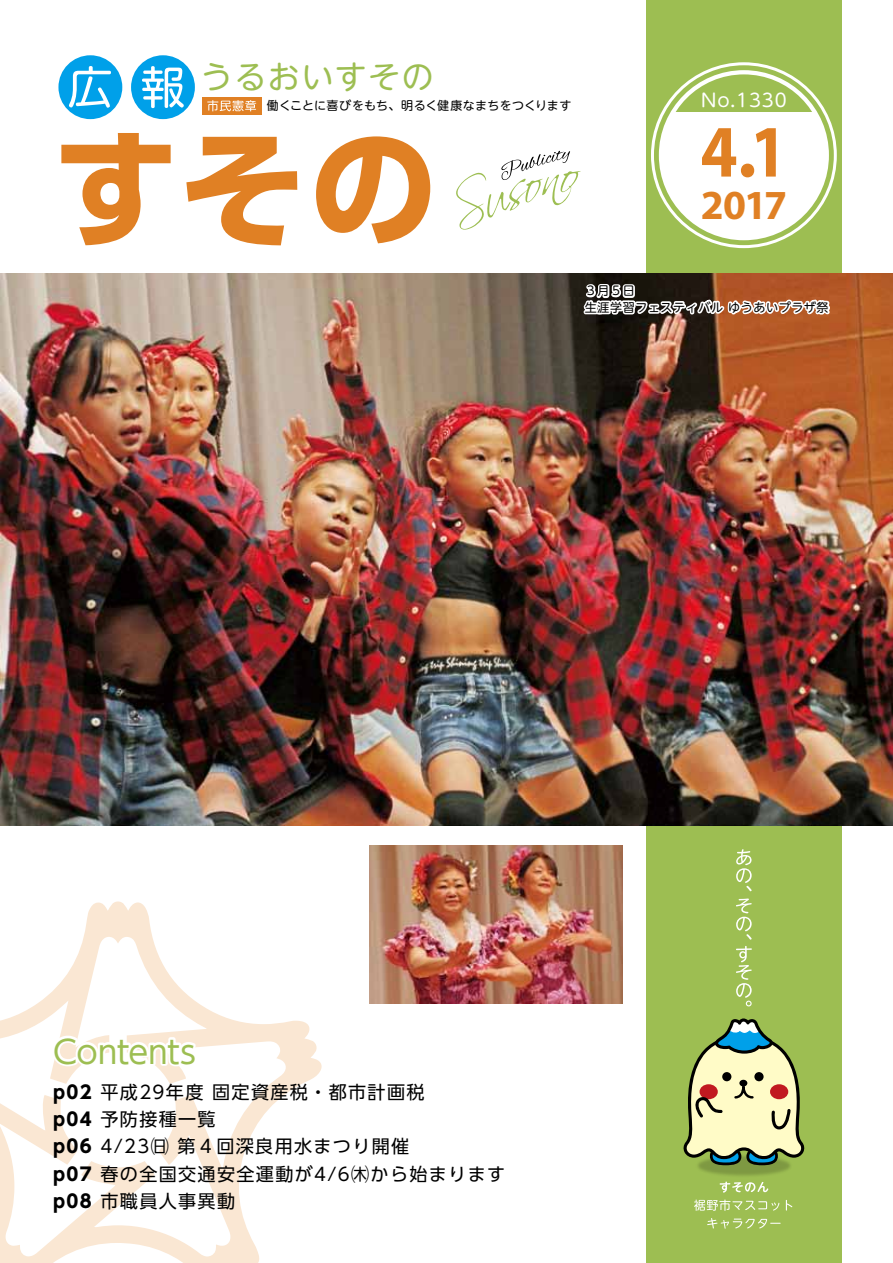
<style>
.page{position:relative;width:893px;height:1263px;background:#fff}
.page>*{position:absolute;margin:0;border:0;box-sizing:border-box;transform-origin:0 0}
.t1{font:700 74.4px "Myriad Pro";color:#e08024;scale:.9 1}
.t2{font:700 41.4px "Myriad Pro";color:#e08024}
.t3{font:31.95px "UD Shin Go Pr 6";letter-spacing:-.01em;color:#9dbe52}
.t4{font:31.95px "UD Shin M Go Pr 6";letter-spacing:.05em;color:#9dbe52}
.t5{font:18px/27.2px "UD Shin Go Pr 6";letter-spacing:.075em;color:#000}
.t6{font:18px "UD Shin M Go Pr 6";letter-spacing:.05em;color:#fff}
.t7{font:12px "UD Shin M Go Pr 6";letter-spacing:.015em;color:#000}
.t8{font:12px/16.5px "UD Shin M Go Pr 6";letter-spacing:.05em;color:#000}
.s1{font-weight:700}
</style>
<div class="page">
<div style="left:646px;top:0;width:195px;height:1263px;background:#9dbe52"></div>
<svg style="left:661px;top:113px;width:166px;height:125px;background:#f4f7eb"></svg>
<div style="left:659px;top:70px;width:170px;height:170px;border:4px solid #fff;border-radius:50%"></div>
<svg style="left:61px;top:133px;width:110px;height:112px"></svg>
<svg style="left:186px;top:137px;width:111px;height:108px"></svg>
<svg style="left:316px;top:136px;width:114px;height:107px"></svg>
<svg style="left:456px;top:151px;width:125px;height:79px"></svg>
<div style="left:131px;top:55px;width:64px;height:64px;background:#00a0e9;border-radius:50%"></div>
<svg style="left:142px;top:66px;width:42px;height:42px"></svg>
<div style="left:58px;top:55px;width:64px;height:64px;background:#00a0e9;border-radius:50%"></div>
<svg style="left:69px;top:66px;width:42px;height:42px"></svg>
<div style="left:202px;top:97px;width:59px;height:17px;background:#e08024"></div>
<svg style="left:207px;top:100px;width:49px;height:11px"></svg>
<svg style="left:736px;top:849px;width:16px;height:157px"></svg>
<img style="left:698px;top:1165px;width:93px;height:11px">
<svg style="left:683px;top:1018px;width:121px;height:147px"></svg>
<svg style="left:0;top:901px;width:322px;height:362px"></svg>
<svg style="left:707px;top:1218px;width:74px;height:11px"></svg>
<svg style="left:694px;top:1199px;width:98px;height:12px"></svg>
<svg style="left:720px;top:1181px;width:48px;height:12px"></svg>
<img style="left:370px;top:845px;width:253px;height:158px">
<img style="left:0;top:273px;width:893px;height:553px">
<svg style="left:50px;top:1033px;width:149px;height:35px"></svg>
<svg style="left:582px;top:273px;width:250px;height:69px;background:#885e47"></svg>
<h3 class="t4" style="left:201px;top:50px;width:234px">うるおいすその</h3>
<p class="t7" style="left:267px;top:96px;width:306px">働くことに喜びをもち、明るく健康なまちをつくります</p>
<p class="t6" style="left:701px;top:85px;width:87px">No.1330</p>
<h1 class="t1" style="left:700px;top:103px;width:98px">4.1</h1>
<h2 class="t2" style="left:701px;top:178px;width:88px">2017</h2>
<p class="t8" style="left:585px;top:282px;width:245px">３月５日<br>生涯学習フェスティバル ゆうあいプラザ祭</p>
<h3 class="t3" style="left:53px;top:1025px;width:144px">Contents</h3>
<p class="t5" style="left:53px;top:1078px;width:454px"><span class="s1">p02</span> 平成29年度 固定資産税・都市計画税<br><span class="s1">p04</span> 予防接種一覧<br><span class="s1">p06</span> 4/23㈰ 第４回深良用水まつり開催<br><span class="s1">p07</span> 春の全国交通安全運動が4/6㈭から始まります<span class="s1">p08</span> 市職員人事異動</p>
</div>
